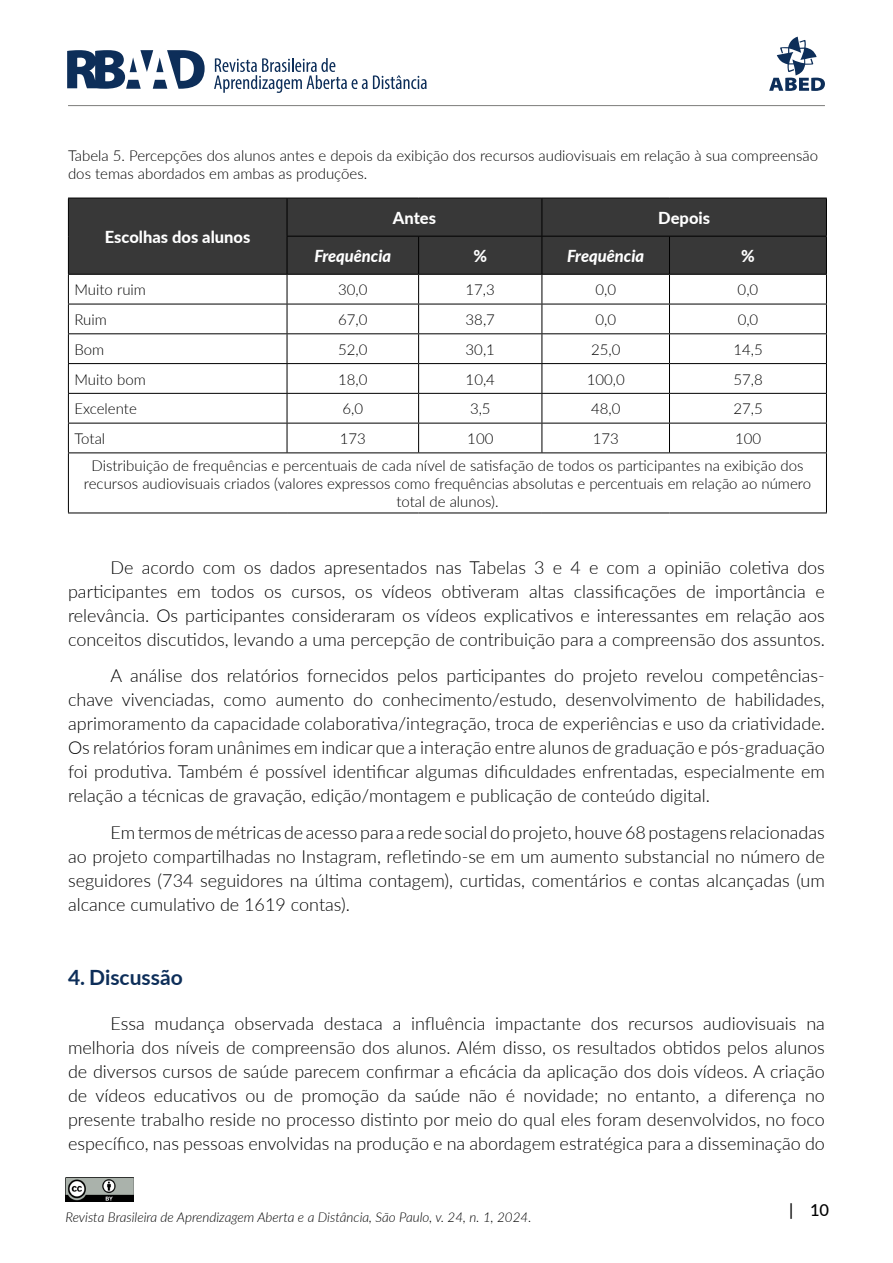
<style>
.page{position:relative;width:893px;height:1263px;background:#fff}
.page>*{position:absolute;margin:0;border:0;box-sizing:border-box;transform-origin:0 0}
.t1{font:700 21px "Lato";color:#0d2e59}
.t2{font:300 18px/24px "Lato";color:#000;text-align:justify}
.t3{font:800 16.5px "Lato";color:#fff}
.t4{font:italic 800 16.5px "Lato";color:#fff}
.t5{font:500 16.5px "Lato";color:#000}
.t6{font:300 15px/18px "Lato";color:#000}
.t7{font:italic 300 13.5px "Lato";color:#000}
</style>
<div class="page">
<svg style="left:214px;top:58px;width:213px;height:35px"></svg>
<svg style="left:67px;top:50px;width:138px;height:39px"></svg>
<svg style="left:769px;top:37px;width:56px;height:54px"></svg>
<hr style="left:68px;top:105px;width:757px;height:1px;background:#7d7d7a">
<img style="left:65px;top:1177px;width:69px;height:24px">
<div style="left:69px;top:199px;width:757px;height:75px;background:#383838"></div>
<hr style="left:68px;top:198px;width:219px;height:1px;background:#000">
<hr style="left:68px;top:198px;width:1px;height:38px;background:#000">
<hr style="left:287px;top:198px;width:132px;height:1px;background:#000">
<hr style="left:287px;top:198px;width:1px;height:38px;background:#000">
<hr style="left:419px;top:198px;width:123px;height:1px;background:#000">
<hr style="left:542px;top:198px;width:127px;height:1px;background:#000">
<hr style="left:542px;top:198px;width:1px;height:38px;background:#000">
<hr style="left:669px;top:198px;width:158px;height:1px;background:#000">
<hr style="left:826px;top:198px;width:1px;height:38px;background:#000">
<hr style="left:68px;top:236px;width:1px;height:38px;background:#000">
<hr style="left:287px;top:236px;width:132px;height:1px;background:#000">
<hr style="left:287px;top:237px;width:1px;height:37px;background:#000">
<hr style="left:419px;top:236px;width:123px;height:1px;background:#000">
<hr style="left:418px;top:237px;width:1px;height:37px;background:#000">
<hr style="left:542px;top:236px;width:127px;height:1px;background:#000">
<hr style="left:542px;top:237px;width:1px;height:37px;background:#000">
<hr style="left:669px;top:236px;width:158px;height:1px;background:#000">
<hr style="left:669px;top:237px;width:1px;height:37px;background:#000">
<hr style="left:826px;top:237px;width:1px;height:37px;background:#000">
<hr style="left:68px;top:274px;width:219px;height:1px;background:#000">
<hr style="left:287px;top:274px;width:132px;height:1px;background:#000">
<hr style="left:419px;top:274px;width:123px;height:1px;background:#000">
<hr style="left:542px;top:274px;width:127px;height:1px;background:#000">
<hr style="left:669px;top:274px;width:158px;height:1px;background:#000">
<hr style="left:68px;top:304px;width:219px;height:1px;background:#000">
<hr style="left:287px;top:304px;width:132px;height:1px;background:#000">
<hr style="left:419px;top:304px;width:123px;height:1px;background:#000">
<hr style="left:542px;top:304px;width:127px;height:1px;background:#000">
<hr style="left:669px;top:304px;width:158px;height:1px;background:#000">
<hr style="left:68px;top:333px;width:219px;height:1px;background:#000">
<hr style="left:287px;top:333px;width:132px;height:1px;background:#000">
<hr style="left:419px;top:333px;width:123px;height:1px;background:#000">
<hr style="left:542px;top:333px;width:127px;height:1px;background:#000">
<hr style="left:669px;top:333px;width:158px;height:1px;background:#000">
<hr style="left:68px;top:363px;width:219px;height:1px;background:#000">
<hr style="left:287px;top:363px;width:132px;height:1px;background:#000">
<hr style="left:419px;top:363px;width:123px;height:1px;background:#000">
<hr style="left:542px;top:363px;width:127px;height:1px;background:#000">
<hr style="left:669px;top:363px;width:158px;height:1px;background:#000">
<hr style="left:68px;top:393px;width:219px;height:1px;background:#000">
<hr style="left:287px;top:393px;width:132px;height:1px;background:#000">
<hr style="left:419px;top:393px;width:123px;height:1px;background:#000">
<hr style="left:542px;top:393px;width:127px;height:1px;background:#000">
<hr style="left:669px;top:393px;width:158px;height:1px;background:#000">
<hr style="left:68px;top:423px;width:219px;height:1px;background:#000">
<svg style="left:68px;top:275px;width:1px;height:177px"></svg>
<hr style="left:287px;top:423px;width:132px;height:1px;background:#000">
<svg style="left:287px;top:275px;width:1px;height:177px"></svg>
<hr style="left:419px;top:423px;width:123px;height:1px;background:#000">
<svg style="left:418px;top:275px;width:1px;height:177px"></svg>
<hr style="left:542px;top:423px;width:127px;height:1px;background:#000">
<svg style="left:542px;top:275px;width:1px;height:177px"></svg>
<hr style="left:669px;top:423px;width:158px;height:1px;background:#000">
<svg style="left:669px;top:275px;width:1px;height:177px"></svg>
<svg style="left:826px;top:275px;width:1px;height:177px"></svg>
<hr style="left:68px;top:452px;width:219px;height:1px;background:#000">
<hr style="left:68px;top:453px;width:1px;height:60px;background:#000">
<hr style="left:287px;top:452px;width:132px;height:1px;background:#000">
<hr style="left:419px;top:452px;width:123px;height:1px;background:#000">
<hr style="left:542px;top:452px;width:127px;height:1px;background:#000">
<hr style="left:669px;top:452px;width:158px;height:1px;background:#000">
<hr style="left:826px;top:453px;width:1px;height:60px;background:#000">
<hr style="left:68px;top:513px;width:219px;height:1px;background:#000">
<hr style="left:287px;top:513px;width:132px;height:1px;background:#000">
<hr style="left:419px;top:513px;width:123px;height:1px;background:#000">
<hr style="left:542px;top:513px;width:127px;height:1px;background:#000">
<hr style="left:669px;top:513px;width:158px;height:1px;background:#000">
<p class="t6" style="left:68px;top:146px;width:751px">Tabela 5. Percepções dos alunos antes e depois da exibição dos recursos audiovisuais em relação à sua compreensão dos temas abordados em ambas as produções.</p>
<p class="t3" style="left:105px;top:225px;width:147px">Escolhas dos alunos</p>
<p class="t3" style="left:393px;top:205px;width:45px">Antes</p>
<p class="t3" style="left:658px;top:205px;width:53px">Depois</p>
<p class="t4" style="left:314px;top:244px;width:78px">Frequência</p>
<p class="t3" style="left:473px;top:244px;width:15px">%</p>
<p class="t4" style="left:567px;top:244px;width:78px">Frequência</p>
<p class="t3" style="left:741px;top:244px;width:15px">%</p>
<p class="t6" style="left:74px;top:280px;width:73px">Muito ruim</p>
<p class="t6" style="left:338px;top:280px;width:31px">30,0</p>
<p class="t6" style="left:466px;top:280px;width:31px">17,3</p>
<p class="t6" style="left:595px;top:280px;width:22px">0,0</p>
<p class="t6" style="left:738px;top:280px;width:22px">0,0</p>
<p class="t6" style="left:74px;top:310px;width:34px">Ruim</p>
<p class="t6" style="left:338px;top:310px;width:31px">67,0</p>
<p class="t6" style="left:466px;top:310px;width:31px">38,7</p>
<p class="t6" style="left:595px;top:310px;width:22px">0,0</p>
<p class="t6" style="left:738px;top:310px;width:22px">0,0</p>
<p class="t6" style="left:74px;top:340px;width:31px">Bom</p>
<p class="t6" style="left:338px;top:340px;width:31px">52,0</p>
<p class="t6" style="left:466px;top:340px;width:31px">30,1</p>
<p class="t6" style="left:591px;top:340px;width:31px">25,0</p>
<p class="t6" style="left:733px;top:340px;width:31px">14,5</p>
<p class="t6" style="left:74px;top:370px;width:73px">Muito bom</p>
<p class="t6" style="left:338px;top:370px;width:31px">18,0</p>
<p class="t6" style="left:466px;top:370px;width:31px">10,4</p>
<p class="t6" style="left:587px;top:370px;width:40px">100,0</p>
<p class="t6" style="left:733px;top:370px;width:31px">57,8</p>
<p class="t6" style="left:74px;top:399px;width:64px">Excelente</p>
<p class="t6" style="left:343px;top:399px;width:22px">6,0</p>
<p class="t6" style="left:470px;top:399px;width:22px">3,5</p>
<p class="t6" style="left:591px;top:399px;width:31px">48,0</p>
<p class="t6" style="left:733px;top:399px;width:31px">27,5</p>
<p class="t6" style="left:74px;top:429px;width:32px">Total</p>
<p class="t6" style="left:340px;top:429px;width:28px">173</p>
<p class="t6" style="left:467px;top:429px;width:28px">100</p>
<p class="t6" style="left:593px;top:429px;width:28px">173</p>
<p class="t6" style="left:91px;top:425px;width:713px;line-height:27px;text-indent:643px">100<br>Distribuição de frequências e percentuais de cada nível de satisfação de todos os participantes na exibição dos</p>
<p class="t6" style="left:84px;top:474px;width:729px;text-align:center">recursos audiovisuais criados (valores expressos como frequências absolutas e percentuais em relação ao número total de alunos).</p>
<p class="t2" style="left:68px;top:555px;width:758px;text-indent:43px">De acordo com os dados apresentados nas Tabelas 3 e 4 e com a opinião coletiva dos participantes em todos os cursos, os vídeos obtiveram altas classificações de importância e relevância. Os participantes consideraram os vídeos explicativos e interessantes em relação aos conceitos discutidos, levando a uma percepção de contribuição para a compreensão dos assuntos.</p>
<p class="t2" style="left:68px;top:663px;width:758px;text-indent:43px">A análise dos relatórios fornecidos pelos participantes do projeto revelou competências&shy;chave vivenciadas, como aumento do conhecimento/estudo, desenvolvimento de habilidades, aprimoramento da capacidade colaborativa/integração, troca de experiências e uso da criatividade.<br>Os relatórios foram unânimes em indicar que a interação entre alunos de graduação e pós-graduação foi produtiva. Também é possível identificar algumas dificuldades enfrentadas, especialmente em relação a técnicas de gravação, edição/montagem e publicação de conteúdo digital.</p>
<p class="t2" style="left:68px;top:820px;width:758px;text-indent:43px">Em termos de métricas de acesso para a rede social do projeto, houve 68 postagens relacionadas ao projeto compartilhadas no Instagram, refletindo-se em um aumento substancial no número de seguidores (734 seguidores na última contagem), curtidas, comentários e contas alcançadas (um alcance cumulativo de 1619 contas).</p>
<p class="t1" style="left:68px;top:962px;width:116px">4. Discussão</p>
<p class="t2" style="left:68px;top:1011px;width:758px;text-indent:43px">Essa mudança observada destaca a influência impactante dos recursos audiovisuais na melhoria dos níveis de compreensão dos alunos. Além disso, os resultados obtidos pelos alunos de diversos cursos de saúde parecem confirmar a eficácia da aplicação dos dois vídeos. A criação de vídeos educativos ou de promoção da saúde não é novidade; no entanto, a diferença no presente trabalho reside no processo distinto por meio do qual eles foram desenvolvidos, no foco específico, nas pessoas envolvidas na produção e na abordagem estratégica para a disseminação do</p>
<p class="t7" style="left:65px;top:1207px;width:468px">Revista Brasileira de Aprendizagem Aberta e a Distância, São Paulo, v. 24, n. 1, 2024.</p>
<p class="t5" style="left:789px;top:1198px;width:41px">| 10</p>
</div>
